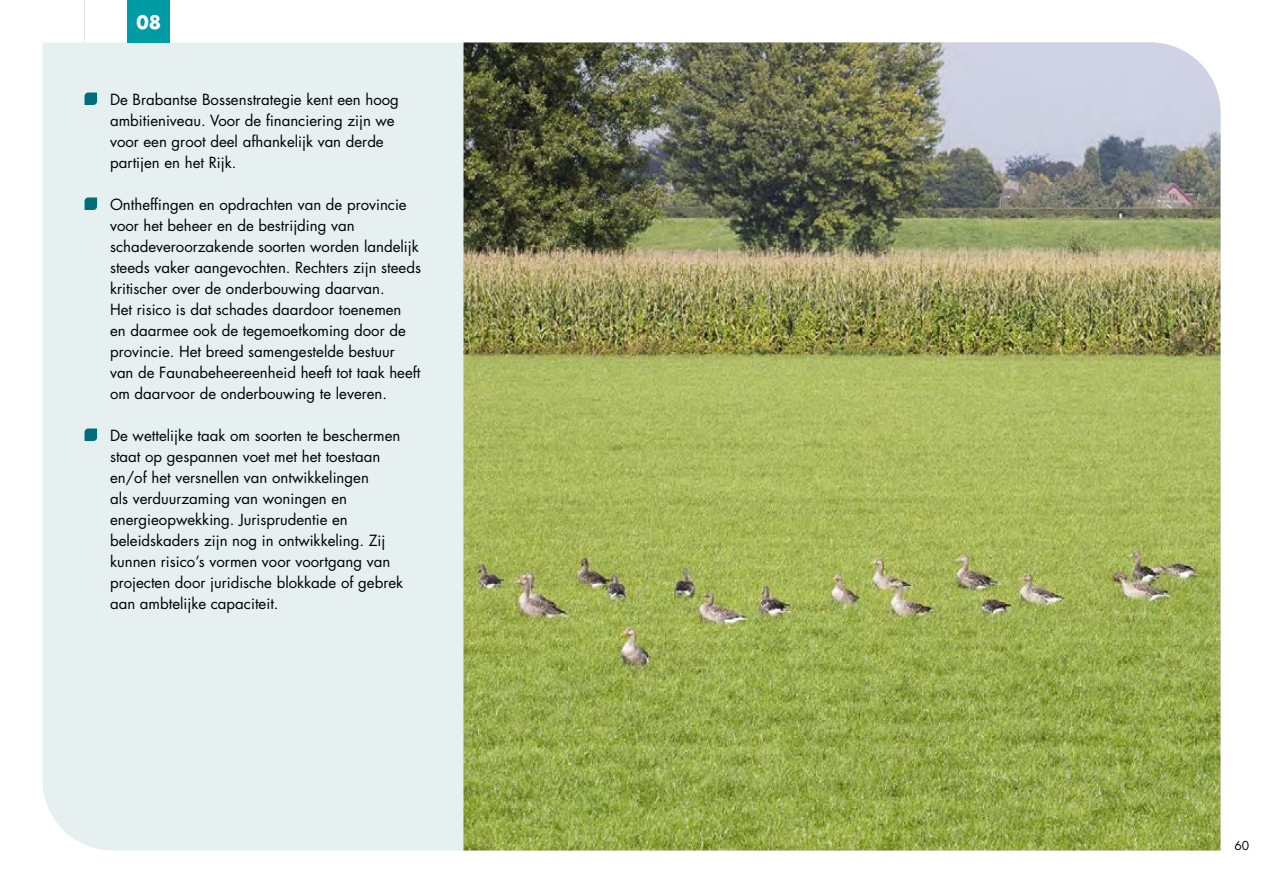
<style>
.page{position:relative;width:1263px;height:893px;background:#fff}
.page>*{position:absolute;margin:0;border:0;box-sizing:border-box;transform-origin:0 0}
.t1{font:700 18px "Futura Std";color:#fff}
.t2{font:15px/21px "Futura Std";color:#000}
.t3{font:12px "Futura Std";color:#000}
</style>
<div class="page">
<div style="left:43px;top:43px;width:420px;height:807px;background:#e6f0f1"></div>
<hr style="left:84px;top:0;width:1px;height:43px;background:#e6e6e6">
<div style="left:128px;top:0;width:42px;height:43px;background:#009ba4"></div>
<svg style="left:85px;top:92px;width:12px;height:13px"></svg>
<svg style="left:85px;top:197px;width:12px;height:13px"></svg>
<svg style="left:85px;top:428px;width:12px;height:13px"></svg>
<img style="left:463px;top:43px;width:757px;height:807px">
<p class="t1" style="left:136px;top:10px;width:26px">08</p>
<p class="t2" style="left:110px;top:89px;width:290px">De Brabantse Bossenstrategie kent een hoog ambitieniveau. Voor de financiering zijn we voor een groot deel afhankelijk van derde partijen en het Rijk.</p>
<p class="t2" style="left:110px;top:194px;width:312px">Ontheffingen en opdrachten van de provincie voor het beheer en de bestrijding van schadeveroorzakende soorten worden landelijk steeds vaker aangevochten. Rechters zijn steeds kritischer over de onderbouwing daarvan.<br>Het risico is dat schades daardoor toenemen en daarmee ook de tegemoetkoming door de provincie. Het breed samengestelde bestuur van de Faunabeheereenheid heeft tot taak heeft om daarvoor de onderbouwing te leveren.</p>
<p class="t2" style="left:110px;top:425px;width:295px">De wettelijke taak om soorten te beschermen staat op gespannen voet met het toestaan en/of het versnellen van ontwikkelingen<br>als verduurzaming van woningen en energieopwekking. Jurisprudentie en beleidskaders zijn nog in ontwikkeling. Zij kunnen risico’s vormen voor voortgang van projecten door juridische blokkade of gebrek aan ambtelijke capaciteit.</p>
<p class="t3" style="left:1234px;top:838px;width:16px">60</p>
</div>
